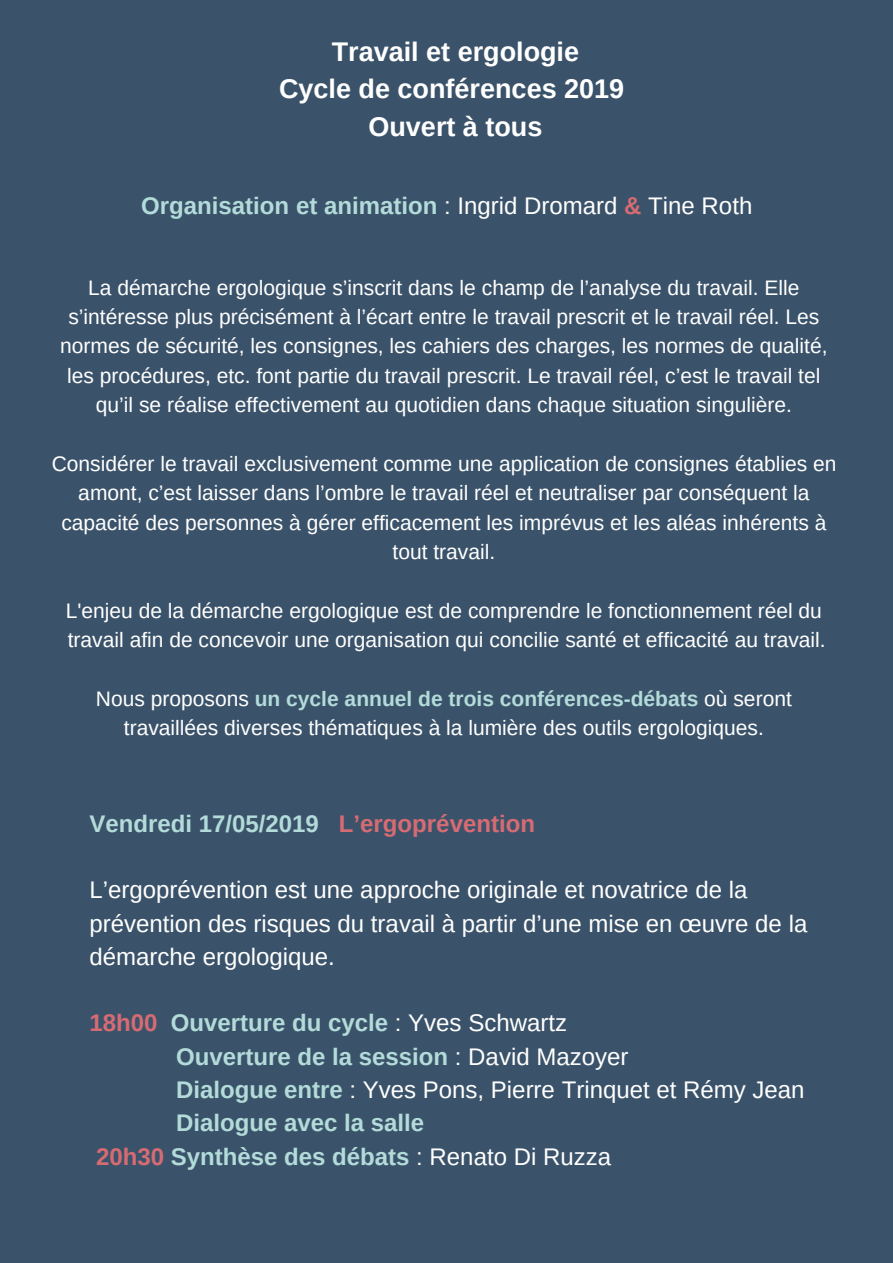
<style>
.page{position:relative;width:893px;height:1263px;background:#3b536a}
.page>*{position:absolute;margin:0;border:0;box-sizing:border-box;transform-origin:0 0}
.t1{font:700 27px/37.7px "Arimo";color:#fff;text-align:center}
.t2{font:700 24px "Arimo";color:#b2dbd9}
.t3{font:24px/33.3px "Arimo";color:#fff}
.t4{font:21px/29.4px "Arimo";color:#fff;text-align:center}
.s1{font-weight:400;color:#fff}
.s2{color:#d76b73}
.s3{font-weight:700;color:#b2dbd9}
</style>
<div class="page">
<p class="t1" style="left:279px;top:33px;width:347px">Travail et ergologie<br>Cycle de conférences 2019<br>Ouvert à tous</p>
<p class="t2" style="left:141px;top:193px;width:612px">Organisation et animation <span class="s1">: Ingrid Dromard</span> <span class="s2">&amp;</span> <span class="s1">Tine Roth</span></p>
<p class="t4" style="left:60px;top:273px;width:769px">La démarche ergologique s’inscrit dans le champ de l’analyse du travail. Elle s’intéresse plus précisément à l’écart entre le travail prescrit et le travail réel. Les normes de sécurité, les consignes, les cahiers des charges, les normes de qualité, les procédures, etc. font partie du travail prescrit. Le travail réel, c’est le travail tel qu’il se réalise effectivement au quotidien dans chaque situation singulière.</p>
<p class="t4" style="left:52px;top:449px;width:786px">Considérer le travail exclusivement comme une application de consignes établies en amont, c’est laisser dans l’ombre le travail réel et neutraliser par conséquent la capacité des personnes à gérer efficacement les imprévus et les aléas inhérents à tout travail.</p>
<p class="t4" style="left:66px;top:596px;width:761px;text-align:left">L'enjeu de la démarche ergologique est de comprendre le fonctionnement réel du travail afin de concevoir une organisation qui concilie santé et efficacité au travail.</p>
<p class="t4" style="left:96px;top:684px;width:697px">Nous proposons <span class="s3">un cycle annuel de trois conférences-débats</span> où seront travaillées diverses thématiques à la lumière des outils ergologiques.</p>
<p class="t2" style="left:89px;top:810px;width:447px">Vendredi 17/05/2019 <span class="s2">L’ergoprévention</span></p>
<p class="t3" style="left:89px;top:873px;width:719px">L’ergoprévention est une approche originale et novatrice de la prévention des risques du travail à partir d’une mise en œuvre de la démarche ergologique.</p>
<p class="t2" style="left:89px;top:1010px;width:479px"><span class="s2">18h00</span> Ouverture du cycle <span class="s1">: Yves Schwartz</span></p>
<p class="t2" style="left:176px;top:1043px;width:454px">Ouverture de la session <span class="s1">: David Mazoyer</span></p>
<p class="t3" style="left:176px;top:1073px;width:630px"><span class="s3">Dialogue entre</span> : Yves Pons, Pierre Trinquet et Rémy Jean</p>
<p class="t2" style="left:176px;top:1109px;width:250px">Dialogue avec la salle</p>
<p class="t2" style="left:96px;top:1143px;width:516px"><span class="s2">20h30</span> Synthèse des débats <span class="s1">: Renato Di Ruzza</span></p>
</div>
